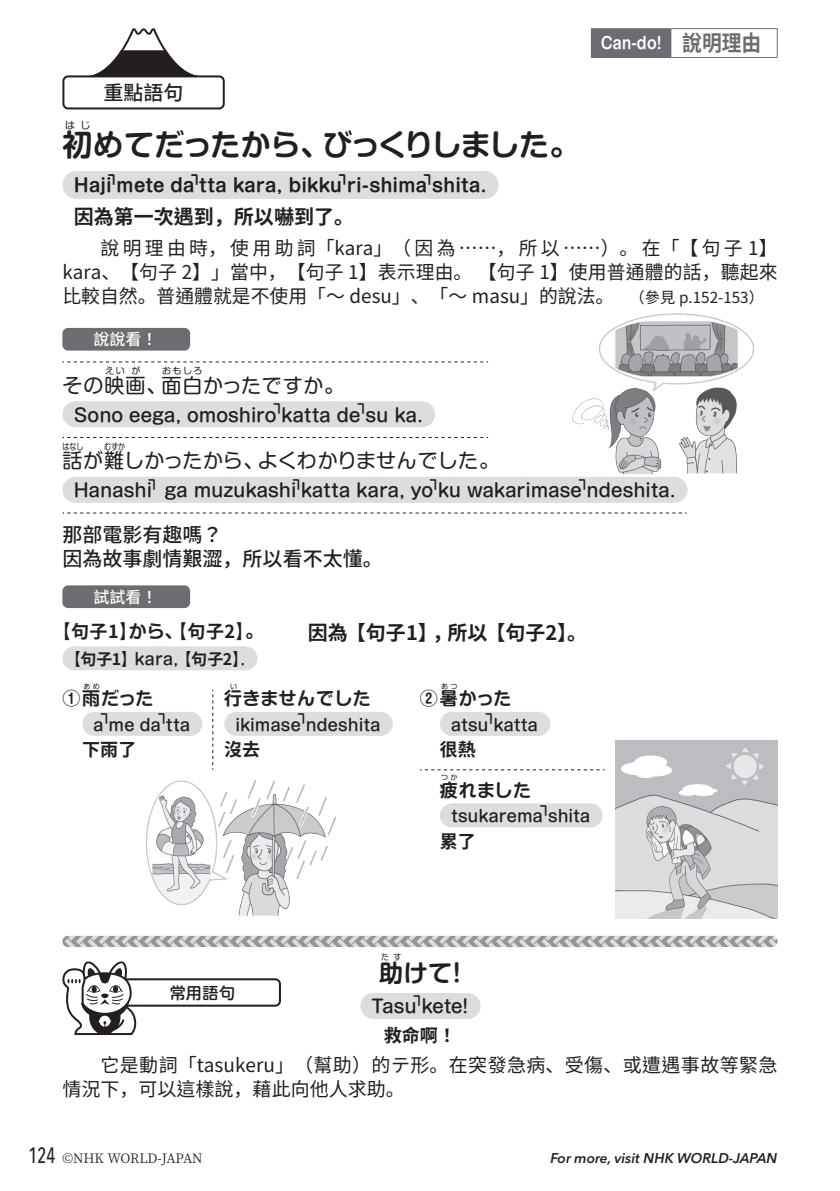
<style>
.page{position:relative;width:840px;height:1191px;background:#fff}
.page>*{position:absolute;margin:0;border:0;box-sizing:border-box;transform-origin:0 0}
._2p_Phrase_Title_JP{font:700 30px "Shin M Go Pr 6 De";letter-spacing:-.035em;color:#231f20}
._2p_Bonus_Title_JP{font:700 24px "Shin M Go Pr 6 De";color:#231f20}
._2p_Phrase_Head{font:700 22px "Noto Sans TC";color:#6c6d70;scale:.9 1}
._1p_Skit_TC{font:500 20px/24px "Noto Sans TC";color:#231f20}
._1p_Skit_JP{font:20px "Shin M Go Pr 6";color:#231f20}
._2p_Try_TC{font:700 20px "Noto Sans TC";color:#231f20}
._2p_Phrase_Title_TC{font:700 20px "Noto Sans TC";color:#231f20}
._1p_Skit_JP-2{font:20px "Shin M Go Pr 6";letter-spacing:.025em;color:#231f20}
._2p_Phrase_Descripti{font:19px/24px "Noto Sans TC";color:#231f20;text-align:justify}
._2p_Phrase_Descripti-2{font:19px/24px "Noto Sans CJ Ksc";color:#231f20}
._1p_Skit_Roman{font:500 18px "Shin M Go Pr 6";color:#231f20}
._2p_Phrase_Title_rom{font:700 18px "Shin M Go Pr 6 De";letter-spacing:-.005em;color:#231f20}
._2p_Try_IL_JP{font:700 18px "Shin M Go Pr 6 De";letter-spacing:.025em;color:#231f20}
._2p_Try_JP{font:700 18px "Shin M Go Pr 6 De";color:#231f20}
._2p_Try_IL_TC{font:700 18px "Noto Sans TC";color:#231f20}
._2p_Bonus_Roman_JP{font:500 18px "Shin M Go Pr 6";letter-spacing:-.01em;color:#231f20}
._2p_Bonus_Titke_TC{font:700 18px "Noto Sans TC";color:#231f20}
._2p_Try_IL_Roman{font:500 16px "Shin M Go Pr 6";letter-spacing:.005em;color:#231f20}
._2p_Try_Roman{font:500 16px "Shin M Go Pr 6";color:#231f20}
.Icon_Use_It__Try_It{font:500 16px "Noto Sans TC";color:#fff}
._2p_Phrase_Head_wt{font:700 16px "Shin M Go Pr 6 De";color:#fff;scale:.9 1}
.icon_Bonus_Phrase{font:500 16px "Shin M Go Pr 6";color:#231f20}
.t1{font:italic 600 14px "Avenir Next LT Pro";color:#231f20}
._1p_Skit_Roman-2{font:500 14px "Shin M Go Pr 6";color:#231f20}
._2p_Try_IL_Roman-2{font:500 14px "Shin M Go Pr 6";color:#231f20}
._2p_Phrase_Title_rom-2{font:700 14px "Shin M Go Pr 6 De";color:#231f20}
._2p_Bonus_Roman_JP-2{font:500 14px "Shin M Go Pr 6";color:#231f20}
.t2{font:13px "Noto Serif CJ Kjp";letter-spacing:-.015em;color:#231f20}
._2p_Phrase_Title_JP-2{font:10px "Shin M Go Pr 6";color:#231f20}
._1p_Skit_JP-3{font:9px "Shin M Go Pro";letter-spacing:.085em;color:#231f20}
._1p_Skit_JP-4{font:9px "Shin M Go Pro";letter-spacing:.085em;color:#231f20;scale:.78 1}
._2p_Bonus_Title_JP-2{font:8px "Shin M Go Pr 6";color:#231f20}
._2p_Try_IL_JP-2{font:7px "Shin M Go Pr 6";color:#231f20}
.s1{font-family:"Noto Sans CJ Ksc"}
.s2{font-size:15.2px}
.s3{font-family:"Noto Sans TC"}
.s4{font-family:"Noto Sans TC";font-weight:700}
.s5{font-family:"Avenir Next LT Pro";font-weight:500;font-stretch:condensed;font-size:22px}
</style>
<div class="page">
<svg style="left:93px;top:28px;width:101px;height:47px"></svg>
<div style="left:62px;top:75px;width:163px;height:34px;border:2px solid #231f20;border-radius:5px"></div>
<div style="left:76px;top:171px;width:407px;height:28px;background:#dcdddf"></div>
<svg style="left:483px;top:171px;width:1px;height:28px"></svg>
<svg style="left:62px;top:361px;width:426px;height:1px"></svg>
<svg style="left:62px;top:437px;width:426px;height:1px"></svg>
<svg style="left:62px;top:512px;width:624px;height:1px"></svg>
<div style="left:62px;top:328px;width:128px;height:22px;background:#6c6d70;border-radius:6px"></div>
<img style="left:572px;top:313px;width:182px;height:166px">
<div style="left:75px;top:401px;width:346px;height:26px;background:#dcdddf"></div>
<svg style="left:421px;top:401px;width:1px;height:26px"></svg>
<div style="left:75px;top:477px;width:598px;height:26px;background:#dcdddf"></div>
<svg style="left:673px;top:477px;width:1px;height:26px"></svg>
<div style="left:62px;top:585px;width:128px;height:23px;background:#6c6d70;border-radius:6px"></div>
<div style="left:74px;top:646px;width:170px;height:24px;background:#dcdddf"></div>
<svg style="left:164px;top:646px;width:38px;height:1px"></svg>
<svg style="left:244px;top:646px;width:1px;height:24px"></svg>
<svg style="left:212px;top:689px;width:1px;height:81px"></svg>
<svg style="left:420px;top:769px;width:184px;height:1px"></svg>
<div style="left:94px;top:712px;width:95px;height:24px;background:#dcdddf"></div>
<svg style="left:189px;top:712px;width:1px;height:24px"></svg>
<div style="left:236px;top:712px;width:143px;height:24px;background:#dcdddf"></div>
<svg style="left:379px;top:712px;width:1px;height:24px"></svg>
<div style="left:451px;top:712px;width:86px;height:24px;background:#dcdddf"></div>
<svg style="left:537px;top:712px;width:1px;height:24px"></svg>
<img style="left:615px;top:740px;width:162px;height:178px">
<img style="left:146px;top:780px;width:190px;height:136px">
<div style="left:451px;top:803px;width:138px;height:24px;background:#dcdddf"></div>
<svg style="left:524px;top:803px;width:31px;height:1px"></svg>
<svg style="left:589px;top:803px;width:1px;height:24px"></svg>
<svg style="left:62px;top:935px;width:715px;height:12px"></svg>
<div style="left:108px;top:978px;width:173px;height:28px;border:2px solid #231f20;border-radius:5px"></div>
<svg style="left:62px;top:961px;width:74px;height:74px"></svg>
<div style="left:373px;top:993px;width:93px;height:26px;background:#dcdddf"></div>
<svg style="left:466px;top:993px;width:1px;height:26px"></svg>
<div style="left:591px;top:29px;width:79px;height:28px;background:#6c6d70"></div>
<hr style="left:590px;top:28px;width:80px;height:1px;background:#6c6d70">
<svg style="left:590px;top:29px;width:1px;height:28px"></svg>
<hr style="left:670px;top:28px;width:107px;height:1px;background:#6c6d70">
<svg style="left:670px;top:29px;width:1px;height:28px"></svg>
<svg style="left:776px;top:29px;width:1px;height:28px"></svg>
<hr style="left:590px;top:57px;width:80px;height:1px;background:#6c6d70">
<hr style="left:670px;top:57px;width:107px;height:1px;background:#6c6d70">
<p class="_1p_Skit_TC" style="left:103px;top:81px;width:81px">重點語句</p>
<p class="_2p_Phrase_Title_JP" style="left:62px;top:120px;width:518px">初めてだったから、びっくりしました。</p>
<p class="_2p_Phrase_Title_JP-2" style="left:65px;top:117px;width:27px">はじ</p>
<p class="_2p_Phrase_Head_wt" style="left:600px;top:30px;width:69px">Can-do!</p>
<p class="_2p_Phrase_Head" style="left:681px;top:31px;width:90px">說明理由</p>
<p class="_2p_Phrase_Title_rom-2" style="left:107px;top:166px;width:15px">⎤</p>
<p class="_2p_Phrase_Title_rom-2" style="left:190px;top:166px;width:15px">⎤</p>
<p class="_2p_Phrase_Title_rom-2" style="left:337px;top:166px;width:15px">⎤</p>
<p class="_2p_Phrase_Title_rom-2" style="left:422px;top:166px;width:15px">⎤</p>
<p class="_2p_Phrase_Title_TC" style="left:74px;top:206px;width:282px">因為第一次遇到<span class="s1">，</span>所以嚇到了<span class="s1">。</span></p>
<p class="_2p_Phrase_Descripti" style="left:62px;top:236px;width:716px;text-indent:38px">說明理由時<span class="s1">，</span>使用助詞「kara」（因為……<span class="s1">，</span>所以……）<span class="s1">。</span>在「【句子 1】kara<span class="s1">、</span>【句子 2】」當中<span class="s1">，</span>【句子 1】表示理由<span class="s1">。</span> 【句子 1】使用普通體的話<span class="s1">，</span>聽起來比較自然<span class="s1">。</span>普通體就是不使用「～ desu」<span class="s1">、</span>「～ masu」的說法<span class="s1">。</span><span class="s2">　（參見 p.152-153）</span></p>
<p class="Icon_Use_It__Try_It" style="left:93px;top:330px;width:65px">說說看！</p>
<p class="_1p_Skit_JP-2" style="left:62px;top:369px;width:283px">その映画、面白かったですか。</p>
<p class="_2p_Phrase_Title_rom" style="left:74px;top:171px;width:414px">Haji mete da tta kara, bikku ri-shima shita.</p>
<p class="_1p_Skit_JP-3" style="left:105px;top:363px;width:21px">えい</p>
<p class="_1p_Skit_JP-3" style="left:131px;top:363px;width:10px">が</p>
<p class="_1p_Skit_JP-3" style="left:162px;top:363px;width:42px">おもしろ</p>
<p class="_1p_Skit_Roman" style="left:74px;top:400px;width:350px">Sono eega, omoshiro katta de su ka.</p>
<p class="_1p_Skit_Roman-2" style="left:272px;top:395px;width:15px">⎤</p>
<p class="_1p_Skit_Roman-2" style="left:356px;top:395px;width:15px">⎤</p>
<p class="_1p_Skit_JP" style="left:62px;top:445px;width:438px">話が難しかったから、よくわかりませんでした。</p>
<p class="_1p_Skit_JP-4" style="left:62px;top:439px;width:28px">はなし</p>
<p class="_1p_Skit_JP-4" style="left:104px;top:439px;width:28px">むずか</p>
<p class="_1p_Skit_Roman" style="left:74px;top:476px;width:80px">Hanashi</p>
<p class="_1p_Skit_Roman-2" style="left:291px;top:471px;width:15px">⎤</p>
<p class="_1p_Skit_Roman-2" style="left:428px;top:471px;width:15px">⎤</p>
<p class="_1p_Skit_Roman-2" style="left:577px;top:471px;width:15px">⎤</p>
<p class="_1p_Skit_TC" style="left:62px;top:523px;width:322px">那部電影有趣嗎？<br>因為故事劇情艱澀<span class="s1">，</span>所以看不太懂<span class="s1">。</span></p>
<p class="Icon_Use_It__Try_It" style="left:93px;top:588px;width:65px">試試看！</p>
<p class="_2p_Try_JP" style="left:52px;top:616px;width:212px">【<span class="s3">句子1</span>】から、【<span class="s3">句子2</span>】。</p>
<p class="_2p_Try_Roman" style="left:65px;top:646px;width:185px">【<span class="s4">句子1</span>】kara, 【<span class="s4">句子2</span>】.</p>
<p class="_1p_Skit_Roman-2" style="left:147px;top:471px;width:15px">⎤</p>
<p class="_1p_Skit_Roman" style="left:164px;top:476px;width:512px">ga muzukashi katta kara, yo ku wakarimase ndeshita.</p>
<p class="_2p_Try_TC" style="left:308px;top:621px;width:281px">因為【句子1】<span class="s1">，</span>所以【句子2】<span class="s1">。</span></p>
<p class="_2p_Try_IL_JP-2" style="left:83px;top:680px;width:18px">あめ</p>
<p class="_2p_Try_IL_Roman" style="left:94px;top:711px;width:98px">a me da tta</p>
<p class="_2p_Try_IL_JP" style="left:62px;top:683px;width:93px">①雨だった</p>
<p class="_2p_Try_IL_Roman-2" style="left:99px;top:705px;width:15px">⎤</p>
<p class="_2p_Try_IL_Roman-2" style="left:157px;top:705px;width:15px">⎤</p>
<p class="_2p_Try_IL_TC" style="left:82px;top:739px;width:55px">下雨了</p>
<p class="_2p_Try_IL_JP-2" style="left:230px;top:680px;width:8px">い</p>
<p class="_2p_Try_IL_JP" style="left:224px;top:683px;width:148px">行きませんでした</p>
<p class="_2p_Try_IL_Roman-2" style="left:296px;top:705px;width:15px">⎤</p>
<p class="_2p_Try_IL_Roman" style="left:235px;top:711px;width:146px">ikimase ndeshita</p>
<p class="_2p_Try_IL_TC" style="left:224px;top:739px;width:38px">沒去</p>
<p class="_2p_Try_IL_JP-2" style="left:441px;top:680px;width:18px">あつ</p>
<p class="_2p_Try_IL_Roman" style="left:451px;top:711px;width:88px">atsu katta</p>
<p class="_2p_Try_IL_JP" style="left:420px;top:683px;width:93px">②暑かった</p>
<p class="_2p_Try_IL_Roman-2" style="left:484px;top:705px;width:15px">⎤</p>
<p class="_2p_Try_IL_TC" style="left:439px;top:739px;width:37px">很熱</p>
<p class="_2p_Try_IL_JP" style="left:439px;top:775px;width:93px">疲れました</p>
<p class="_2p_Try_IL_JP-2" style="left:441px;top:772px;width:18px">つか</p>
<p class="_2p_Try_IL_Roman" style="left:451px;top:803px;width:140px">tsukarema shita</p>
<p class="_2p_Try_IL_Roman-2" style="left:538px;top:797px;width:15px">⎤</p>
<p class="_2p_Try_IL_TC" style="left:439px;top:831px;width:37px">累了</p>
<p class="_2p_Bonus_Title_JP-2" style="left:381px;top:950px;width:22px">たす</p>
<p class="_2p_Bonus_Roman_JP" style="left:371px;top:992px;width:98px">Tasu kete!</p>
<p class="_2p_Bonus_Title_JP" style="left:379px;top:953px;width:91px">助けて！</p>
<p class="icon_Bonus_Phrase" style="left:170px;top:979px;width:67px">常用語句</p>
<p class="_2p_Bonus_Roman_JP-2" style="left:412px;top:987px;width:15px">⎤</p>
<p class="_2p_Bonus_Titke_TC" style="left:384px;top:1025px;width:73px">救命啊！</p>
<p class="_2p_Phrase_Descripti-2" style="left:62px;top:1053px;width:716px;text-indent:38px">它是動詞「tasukeru」（幫助）的テ形。在突發急病、受傷、或遭遇事故等緊急情況下，可以這樣說，藉此向他人求助。</p>
<p class="t2" style="left:28px;top:1150px;width:176px"><span class="s5">124</span> ©NHK WORLD-JAPAN</p>
<p class="t1" style="left:550px;top:1149px;width:228px">For more, visit NHK WORLD-JAPAN</p>
</div>
